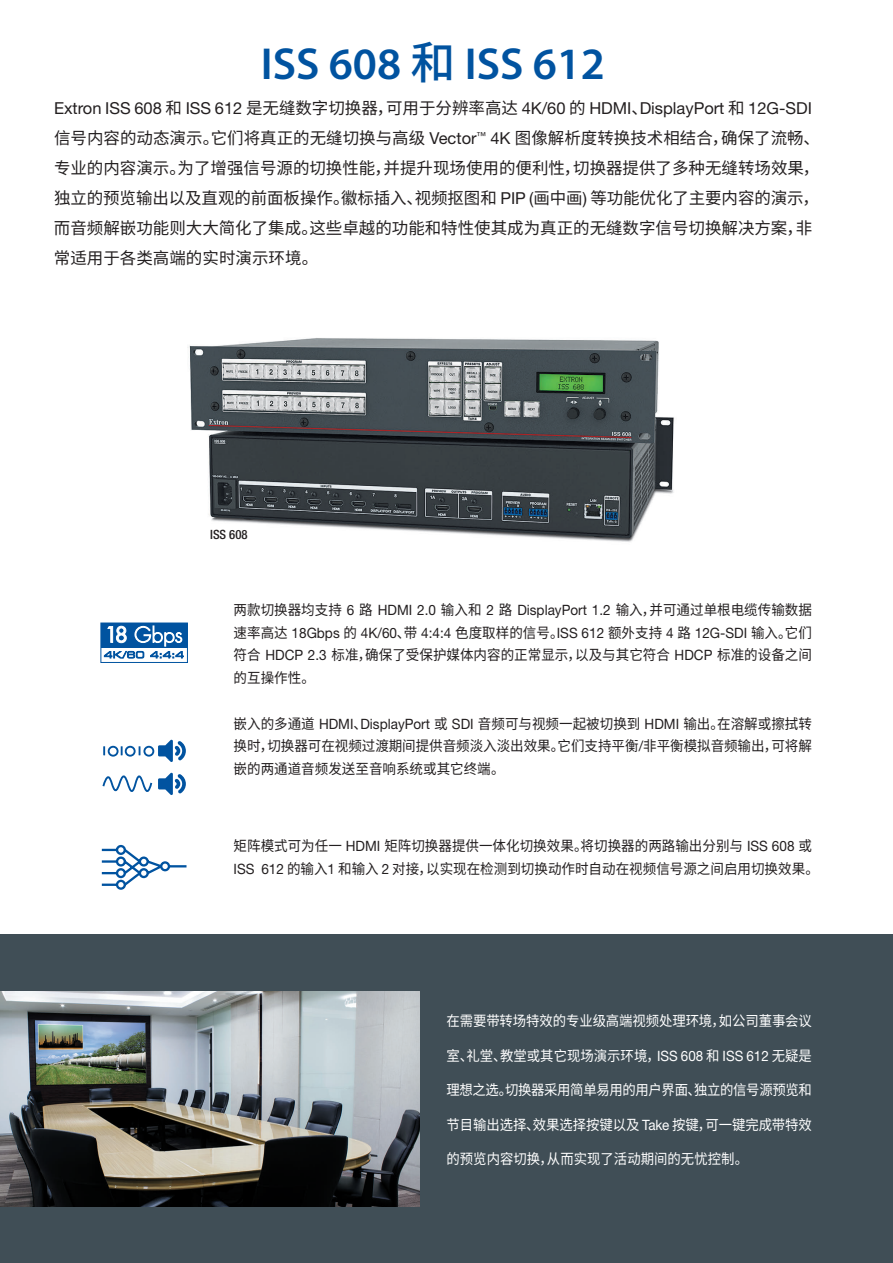
<style>
.page{position:relative;width:893px;height:1263px;background:#fff}
.page>*{position:absolute;margin:0;border:0;box-sizing:border-box;transform-origin:0 0}
.intro_header{font:600 45px "Myriad Pro";color:#0153a0}
.intro_paragraph{font:16.5px/30px "Source Han Sans CN";color:#231f20}
.bodycopy_desc_left_j{font:14.25px/22.5px "Source Han Sans CN";color:#231f20;text-align:justify;scale:.95 1}
.bodycopy_desc_left_w{font:14.25px "Source Han Sans CN";letter-spacing:-.005em;color:#fff;scale:.94 1}
.bodycopy_desc_left_w-2{font:14.25px "Source Han Sans CN";letter-spacing:-.025em;color:#fff;scale:.94 1}
.t1{font:500 condensed 12.75px "Helvetica Neue LT Std";color:#231f20}
.s1{font-family:"Source Han Sans CN";font-weight:500}
.s2{font-family:"Helvetica Neue LT Std"}
</style>
<div class="page">
<div style="left:0;top:934px;width:893px;height:329px;background:#404e56"></div>
<svg style="left:102px;top:647px;width:84px;height:12px"></svg>
<div style="left:100px;top:622px;width:88px;height:41px;border:1px solid #0153a0"></div>
<div style="left:101px;top:623px;width:86px;height:24px;background:#0153a0"></div>
<svg style="left:104px;top:626px;width:80px;height:32px"></svg>
<img style="left:187px;top:338px;width:487px;height:204px">
<svg style="left:102px;top:740px;width:84px;height:55px"></svg>
<svg style="left:102px;top:845px;width:84px;height:45px"></svg>
<img style="left:0;top:991px;width:419px;height:215px">
<p class="intro_header" style="left:261px;top:35px;width:346px">ISS 608 <span class="s1">和</span> ISS 612</p>
<p class="intro_paragraph" style="left:54px;top:94px;width:768px"><span class="s2">Extron ISS 608</span> 和 <span class="s2">ISS 612</span> 是无缝数字切换器，可用于分辨率高达 <span class="s2">4K/60</span> 的 <span class="s2">HDMI</span>、<span class="s2">DisplayPort</span> 和 <span class="s2">12G‑SDI</span>信号内容的动态演示。它们将真正的无缝切换与高级 <span class="s2">Vector</span><sup>™</sup> <span class="s2">4K</span> 图像解析度转换技术相结合，确保了流畅、专业的内容演示。为了增强信号源的切换性能，并提升现场使用的便利性，切换器提供了多种无缝转场效果，独立的预览输出以及直观的前面板操作。徽标插入、视频抠图和 <span class="s2">PIP (</span>画中画<span class="s2">)</span> 等功能优化了主要内容的演示，而音频解嵌功能则大大简化了集成。这些卓越的功能和特性使其成为真正的无缝数字信号切换解决方案，非常适用于各类高端的实时演示环境。</p>
<p class="t1" style="left:210px;top:526px;width:39px">ISS 608</p>
<p class="bodycopy_desc_left_j" style="left:234px;top:599px;width:610px">两款切换器均支持 <span class="s2">6</span> 路 <span class="s2">HDMI 2.0</span> 输入和 <span class="s2">2</span> 路 <span class="s2">DisplayPort 1.2</span> 输入，并可通过单根电缆传输数据速率高达 <span class="s2">18Gbps</span> 的 <span class="s2">4K/60</span>、带 <span class="s2">4:4:4</span> 色度取样的信号。<span class="s2">ISS 612</span> 额外支持 <span class="s2">4</span> 路 <span class="s2">12G‑SDI</span> 输入。它们符合 <span class="s2">HDCP 2.3</span> 标准，确保了受保护媒体内容的正常显示，以及与其它符合 <span class="s2">HDCP</span> 标准的设备之间的互操作性。</p>
<p class="bodycopy_desc_left_j" style="left:234px;top:712px;width:610px">嵌入的多通道 <span class="s2">HDMI</span>、<span class="s2">DisplayPort</span> 或 <span class="s2">SDI</span> 音频可与视频一起被切换到 <span class="s2">HDMI</span> 输出。在溶解或擦拭转换时，切换器可在视频过渡期间提供音频淡入淡出效果。它们支持平衡<span class="s2">/</span>非平衡模拟音频输出，可将解嵌的两通道音频发送至音响系统或其它终端。</p>
<p class="bodycopy_desc_left_j" style="left:234px;top:835px;width:618px">矩阵模式可为任一 <span class="s2">HDMI</span> 矩阵切换器提供一体化切换效果。将切换器的两路输出分别与 <span class="s2">ISS 608</span> 或<br><span class="s2">ISS 612</span> 的输入<span class="s2">1</span> 和输入 <span class="s2">2</span> 对接，以实现在检测到切换动作时自动在视频信号源之间启用切换效果。</p>
<p class="bodycopy_desc_left_w" style="left:446px;top:1013px;width:390px">在需要带转场特效的专业级高端视频处理环境，如公司董事会议</p>
<p class="bodycopy_desc_left_w" style="left:446px;top:1047px;width:390px">室、礼堂、教堂或其它现场演示环境，<span class="s2">ISS 608</span> 和 <span class="s2">ISS 612</span> 无疑是</p>
<p class="bodycopy_desc_left_w-2" style="left:446px;top:1082px;width:390px">理想之选。切换器采用简单易用的用户界面、独立的信号源预览和</p>
<p class="bodycopy_desc_left_w" style="left:446px;top:1116px;width:390px">节目输出选择、效果选择按键以及 <span class="s2">Take</span> 按键，可一键完成带特效</p>
<p class="bodycopy_desc_left_w" style="left:446px;top:1151px;width:322px">的预览内容切换，从而实现了活动期间的无忧控制。</p>
</div>
